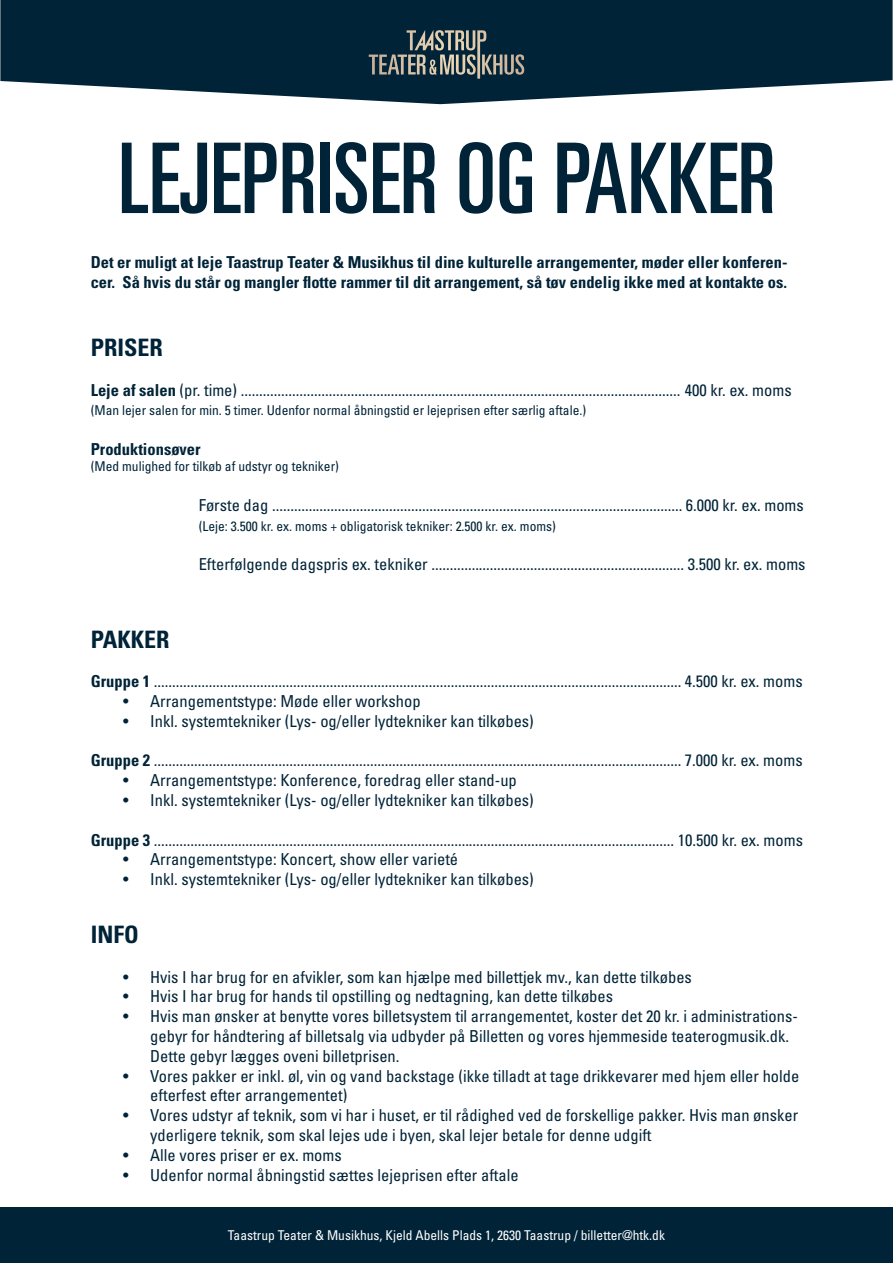
<style>
.page{position:relative;width:893px;height:1263px;background:#fff}
.page>*{position:absolute;margin:0;border:0;box-sizing:border-box;transform-origin:0 0}
.t1{font:ultra-condensed 97.5px "Univers LT Std";color:#002337}
.t2{font:700 condensed 24px "Univers LT Std";color:#002337}
.t3{font:condensed 16.5px/19.8px "Univers LT Std";color:#002337}
.t4{font:700 condensed 16.5px/19.8px "Univers LT Std";color:#002337}
.t5{font:condensed 13.5px "Univers LT Std";color:#002337}
.t6{font:condensed 13.5px "Univers LT Std";color:#fff}
.s1{font-weight:700}
</style>
<div class="page">
<div style="left:1px;top:1208px;width:892px;height:55px;background:#002337"></div>
<svg style="left:0;top:0;width:893px;height:104px;background:#1f3d4f"></svg>
<svg style="left:369px;top:30px;width:155px;height:49px;background:#405258"></svg>
<p class="t1" style="left:118px;top:123px;width:659px">LEJEPRISER OG PAKKER</p>
<p class="t4" style="left:91px;top:252px;width:698px">Det er muligt at leje Taastrup Teater &amp; Musikhus til dine kulturelle arrangementer, møder eller konferen&shy;cer. Så hvis du står og mangler flotte rammer til dit arrangement, så tøv endelig ikke med at kontakte os.</p>
<p class="t2" style="left:91px;top:333px;width:74px">PRISER</p>
<p class="t3" style="left:91px;top:380px;width:702px"><span class="s1">Leje af salen</span> (pr. time) ........................................................................................................................ 400 kr. ex. moms</p>
<p class="t5" style="left:91px;top:402px;width:497px">(Man lejer salen for min. 5 timer. Udenfor normal åbningstid er lejeprisen efter særlig aftale.)</p>
<p class="t4" style="left:91px;top:439px;width:111px">Produktionsøver</p>
<p class="t5" style="left:91px;top:458px;width:250px">(Med mulighed for tilkøb af udstyr og tekniker)</p>
<p class="t3" style="left:199px;top:495px;width:607px">Første dag ................................................................................................................ 6.000 kr. ex. moms</p>
<p class="t5" style="left:199px;top:517px;width:359px">(Leje: 3.500 kr. ex. moms + obligatorisk tekniker: 2.500 kr. ex. moms)</p>
<p class="t3" style="left:199px;top:554px;width:608px">Efterfølgende dagspris ex. tekniker ..................................................................... 3.500 kr. ex. moms</p>
<p class="t2" style="left:91px;top:624px;width:80px">PAKKER</p>
<p class="t3" style="left:91px;top:671px;width:713px"><span class="s1">Gruppe 1</span> ................................................................................................................................................ 4.500 kr. ex. moms</p>
<p class="t3" style="left:123px;top:691px;width:299px">• Arrangementstype: Møde eller workshop</p>
<p class="t3" style="left:123px;top:711px;width:412px">• Inkl. systemtekniker (Lys- og/eller lydtekniker kan tilkøbes)</p>
<p class="t3" style="left:91px;top:750px;width:713px"><span class="s1">Gruppe 2</span> ................................................................................................................................................ 7.000 kr. ex. moms</p>
<p class="t3" style="left:123px;top:770px;width:395px">• Arrangementstype: Konference, foredrag eller stand-up</p>
<p class="t3" style="left:123px;top:790px;width:412px">• Inkl. systemtekniker (Lys- og/eller lydtekniker kan tilkøbes)</p>
<p class="t3" style="left:91px;top:830px;width:714px"><span class="s1">Gruppe 3</span> .............................................................................................................................................. 10.500 kr. ex. moms</p>
<p class="t3" style="left:123px;top:849px;width:336px">• Arrangementstype: Koncert, show eller varieté</p>
<p class="t3" style="left:123px;top:869px;width:412px">• Inkl. systemtekniker (Lys- og/eller lydtekniker kan tilkøbes)</p>
<p class="t2" style="left:91px;top:920px;width:49px">INFO</p>
<p class="t3" style="left:123px;top:966px;width:570px">• Hvis I har brug for en afvikler, som kan hjælpe med billettjek mv., kan dette tilkøbes</p>
<p class="t3" style="left:123px;top:986px;width:491px">• Hvis I har brug for hands til opstilling og nedtagning, kan dette tilkøbes</p>
<p class="t3" style="left:150px;top:1006px;width:649px;text-indent:-27px">• Hvis man ønsker at benytte vores billetsystem til arrangementet, koster det 20 kr. i administrations&shy;gebyr for håndtering af billetsalg via udbyder på Billetten og vores hjemmeside teaterogmusik.dk.<br>Dette gebyr lægges oveni billetprisen.</p>
<p class="t3" style="left:150px;top:1065px;width:651px;text-indent:-27px">• Vores pakker er inkl. øl, vin og vand backstage (ikke tilladt at tage drikkevarer med hjem eller holde efterfest efter arrangementet)</p>
<p class="t3" style="left:150px;top:1105px;width:649px;text-indent:-27px">• Vores udstyr af teknik, som vi har i huset, er til rådighed ved de forskellige pakker. Hvis man ønsker yderligere teknik, som skal lejes ude i byen, skal lejer betale for denne udgift</p>
<p class="t3" style="left:123px;top:1145px;width:220px">• Alle vores priser er ex. moms</p>
<p class="t3" style="left:123px;top:1164px;width:397px">• Udenfor normal åbningstid sættes lejeprisen efter aftale</p>
<p class="t6" style="left:228px;top:1226px;width:439px">Taastrup Teater &amp; Musikhus, Kjeld Abells Plads 1, 2630 Taastrup / billetter@htk.dk</p>
</div>
